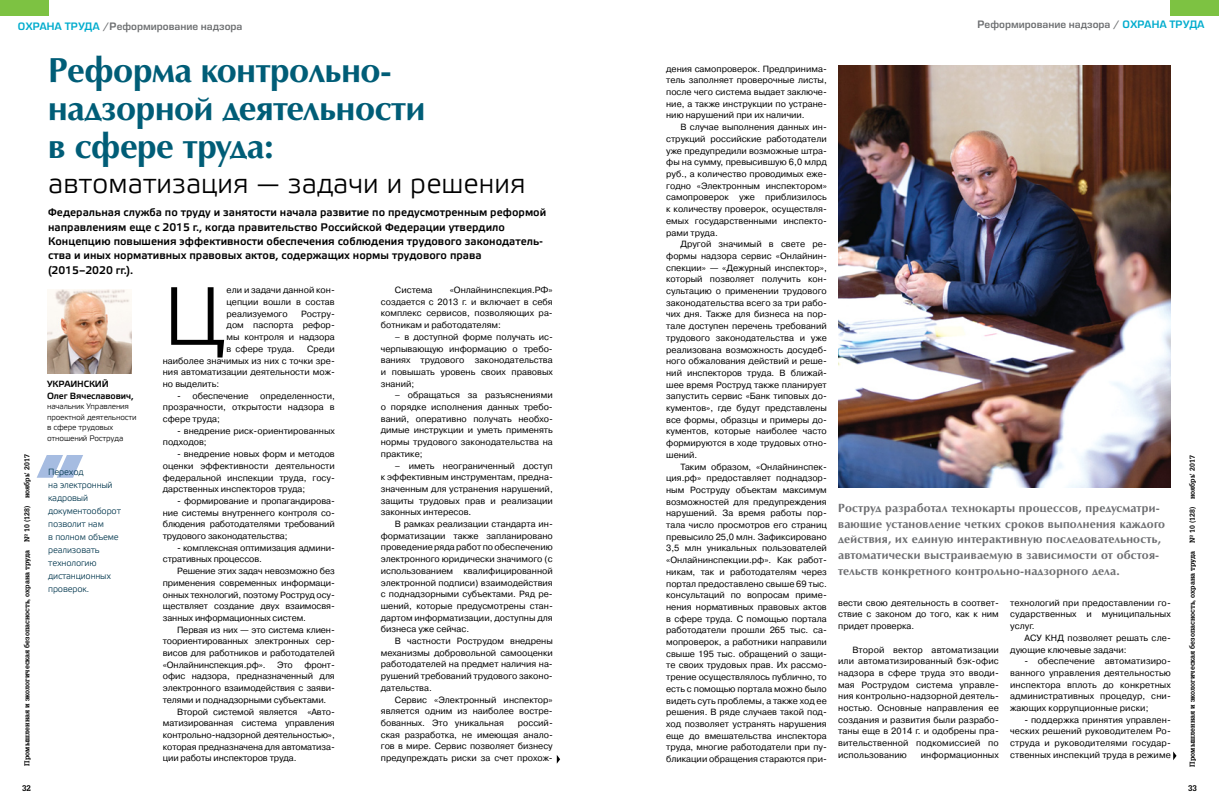
<style>
.page{position:relative;width:1219px;height:808px;background:#fff}
.page>*{position:absolute;margin:0;border:0;box-sizing:border-box;transform-origin:0 0}
.t1{font:82.6px "Elektra Light Pro";color:#000}
.t2{font:700 35px/38px "AG Opus";letter-spacing:-.01em;color:#005d77}
.t3{font:28px "Elektra Light Pro";color:#000}
.t4{font:700 12px/15.6px "AG Opus";letter-spacing:.02em;color:#6f7073}
.t5{font:700 11px/14.3px "Elektra Light Pro";color:#000}
.t6{font:10px "Europe Demi";color:#6d6f71}
.t7{font:9px/11.7px "Pragmatica C";color:#000;text-align:justify}
.t8{font:9px/13px "Elektra Light Pro";letter-spacing:-.02em;color:#00364d}
.t9{font:700 9px/11.7px "Elektra Light Pro";letter-spacing:-.01em;color:#000}
.t10{font:8px/10.4px "Elektra Light Pro";letter-spacing:-.02em;color:#000}
.t11{font:700 8px "AG Gloria";color:#000}
.t12{font:700 7px "AG Gloria";color:#000}
.s1{color:#00accd}
</style>
<div class="page">
<img style="left:47px;top:289px;width:84px;height:85px">
<img style="left:838px;top:66px;width:332px;height:422px">
<svg style="left:37px;top:455px;width:46px;height:23px"></svg>
<div style="left:0;top:0;width:48px;height:15px;background:#7dc242"></div>
<div style="left:1171px;top:0;width:48px;height:15px;background:#7dc242"></div>
<svg style="left:557px;top:755px;width:3px;height:9px"></svg>
<svg style="left:1173px;top:751px;width:3px;height:9px"></svg>
<p class="t6" style="left:18px;top:20px;width:226px"><span class="s1">охраНа труда</span> /реформирование надзора</p>
<p class="t6" style="left:977px;top:18px;width:229px">реформирование надзора / <span class="s1">охраНа труда</span></p>
<p class="t12" style="left:23px;top:766px;width:313px;rotate:-90deg">Промышленная и экологическая безопасность, охрана труда № 10 (128) ноябрь' 2017</p>
<p class="t11" style="left:22px;top:784px;width:10px">32</p>
<h2 class="t2" style="left:48px;top:52px;width:379px">Реформа контрольно&shy;надзорной деятельности в сфере труда:</h2>
<h3 class="t3" style="left:48px;top:169px;width:479px">автоматизация — задачи и решения</h3>
<p class="t5" style="left:48px;top:206px;width:500px">Федеральная служба по труду и занятости начала развитие по предусмотренным реформой направлениям еще с 2015 г., когда правительство Российской Федерации утвердило Концепцию повышения эффективности обеспечения соблюдения трудового законодатель&shy;ства и иных нормативных правовых актов, содержащих нормы трудового права (2015–2020 гг.).</p>
<p class="t9" style="left:47px;top:379px;width:88px">УКРАИНСКИЙ<br>Олег Вячеславович,</p>
<p class="t10" style="left:47px;top:402px;width:91px">начальник Управления проектной деятельности в сфере трудовых отношений Роструда</p>
<p class="t8" style="left:48px;top:465px;width:74px">Переход<br>на электронный кадровый документооборот позволит нам<br>в полном объеме реализовать технологию дистанционных проверок.</p>
<h1 class="t1" style="left:163px;top:272px;width:63px">Ц</h1>
<p class="t7" style="left:227px;top:284px;width:110px">ели и задачи данной кон&shy;цепции вошли в состав реализуемого</p>
<p class="t7" style="left:227px;top:308px;width:110px;text-indent:74px">Ростру&shy;дом паспорта рефор&shy;мы контроля и надзора в сфере труда.</p>
<p class="t7" style="left:163px;top:343px;width:173px;text-indent:144px">Среди наиболее значимых из них с точки зре&shy;ния автоматизации деятельности мож&shy;но выделить:</p>
<p class="t7" style="left:177px;top:390px;width:73px">- обеспечение</p>
<p class="t7" style="left:163px;top:390px;width:173px;text-indent:97px">определенности, прозрачности, открытости надзора в сфере труда;</p>
<p class="t7" style="left:163px;top:425px;width:173px;text-indent:14px">- внедрение риск-ориентированных подходов;</p>
<p class="t7" style="left:163px;top:448px;width:173px;text-indent:14px">- внедрение новых форм и методов оценки эффективности деятельности федеральной инспекции труда, госу&shy;дарственных инспекторов труда;</p>
<p class="t7" style="left:163px;top:495px;width:173px;text-indent:14px">- формирование и пропагандирова&shy;ние системы внутреннего контроля со&shy;блюдения работодателями требований трудового законодательства;</p>
<p class="t7" style="left:163px;top:542px;width:173px;text-indent:14px">- комплексная оптимизация админи&shy;стративных процессов.</p>
<p class="t7" style="left:163px;top:565px;width:173px;text-indent:14px">Решение этих задач невозможно без применения современных информаци&shy;онных технологий, поэтому Роструд осу&shy;ществляет создание двух взаимосвя&shy;занных информационных систем.</p>
<p class="t7" style="left:163px;top:624px;width:173px;text-indent:14px">Первая из них — это система клиен&shy;тоориентированных электронных сер&shy;висов для работников и работодателей «Онлайнинспекция.рф».</p>
<p class="t7" style="left:277px;top:659px;width:17px">Это</p>
<p class="t7" style="left:304px;top:659px;width:32px">фронт-</p>
<p class="t7" style="left:163px;top:670px;width:173px">офис надзора, предназначенный для</p>
<p class="t7" style="left:163px;top:682px;width:173px">электронного взаимодействия с заяви-</p>
<p class="t7" style="left:163px;top:694px;width:165px">телями и поднадзорными субъектами.</p>
<p class="t7" style="left:177px;top:706px;width:159px">Второй системой является «Авто-</p>
<p class="t7" style="left:163px;top:717px;width:173px">матизированная система управления</p>
<p class="t7" style="left:163px;top:729px;width:173px">контрольно-надзорной деятельностью»,</p>
<p class="t7" style="left:163px;top:741px;width:173px">которая предназначена для автоматиза-</p>
<p class="t7" style="left:163px;top:752px;width:135px">ции работы инспекторов труда.</p>
<p class="t7" style="left:381px;top:284px;width:173px;text-indent:69px">«Онлайнинспекция.РФ» создается с 2013 г. и включает в себя комплекс сервисов, позволяющих ра&shy;ботникам и работодателям:</p>
<p class="t7" style="left:381px;top:331px;width:173px;text-indent:14px">– в доступной форме получать ис&shy;черпывающую информацию о требо&shy;ваниях трудового законодательства и повышать уровень своих правовых знаний;</p>
<p class="t7" style="left:381px;top:389px;width:173px;text-indent:14px">– обращаться за разъяснениями о порядке исполнения данных требо&shy;ваний, оперативно получать необхо&shy;димые инструкции и уметь применять нормы трудового законодательства на практике;</p>
<p class="t7" style="left:381px;top:460px;width:173px;text-indent:14px">– иметь неограниченный доступ к эффективным инструментам, предна&shy;значенным для устранения нарушений, защиты трудовых прав и реализации законных интересов.</p>
<p class="t7" style="left:381px;top:518px;width:173px;text-indent:14px">В рамках реализации стандарта ин&shy;форматизации также запланировано проведение ряда работ по обеспечению электронного юридически значимого (с использованием квалифицированной электронной подписи) взаимодействия с поднадзорными субъектами. Ряд ре&shy;шений, которые предусмотрены стан&shy;дартом информатизации, доступны для бизнеса уже сейчас.</p>
<p class="t7" style="left:381px;top:635px;width:173px;text-indent:14px">В частности Рострудом внедрены механизмы добровольной самооценки работодателей на предмет наличия на&shy;рушений требований трудового законо&shy;дательства.</p>
<p class="t7" style="left:381px;top:694px;width:173px;text-indent:14px">Сервис «Электронный инспектор» является одним из наиболее востре&shy;бованных. Это уникальная</p>
<p class="t7" style="left:395px;top:284px;width:39px">Система</p>
<p class="t7" style="left:381px;top:717px;width:173px;text-indent:137px">россий&shy;ская разработка, не имеющая анало&shy;гов в мире. Сервис позволяет бизнесу предупреждать риски за счет прохож-</p>
<p class="t7" style="left:666px;top:63px;width:162px">дения самопроверок. Предпринима&shy;тель заполняет проверочные листы, после чего система выдает заключе&shy;ние, а также инструкции по устране&shy;нию нарушений при их наличии.</p>
<p class="t7" style="left:666px;top:121px;width:162px;text-indent:14px">В случае выполнения данных ин&shy;струкций российские работодатели уже предупредили возможные штра&shy;фы на сумму, превысившую 6,0 млрд руб., а количество проводимых еже&shy;годно «Электронным инспектором» самопроверок уже приблизилось к количеству проверок, осуществля&shy;емых государственными инспекто&shy;рами труда.</p>
<p class="t7" style="left:666px;top:238px;width:162px;text-indent:14px">Другой значимый в свете ре&shy;формы надзора сервис «Онлайнин&shy;спекции» — «Дежурный инспектор», который позволяет получить кон&shy;сультацию о применении трудового законодательства всего за три рабо&shy;чих дня. Также для бизнеса на пор&shy;тале доступен перечень требований трудового законодательства и уже реализована возможность досудеб&shy;ного обжалования действий и реше&shy;ний инспекторов труда. В ближай&shy;шее время Роструд также планирует запустить сервис «Банк типовых до&shy;кументов», где будут представлены все формы, образцы и примеры до&shy;кументов, которые наиболее часто формируются в ходе трудовых отно&shy;шений.</p>
<p class="t7" style="left:666px;top:461px;width:162px;text-indent:14px">Таким образом, «Онлайнинспек&shy;ция.рф» предоставляет поднадзор&shy;ным Роструду объектам максимум возможностей для предупреждения нарушений. За время работы пор&shy;тала число просмотров его страниц превысило 25,0 млн. Зафиксировано 3,5 млн уникальных пользователей «Онлайнинспекции.рф». Как работ&shy;никам, так и работодателям через портал предоставлено свыше 69 тыс. консультаций по вопросам приме&shy;нения нормативных правовых актов в сфере труда. С помощью портала работодатели прошли 265 тыс. са&shy;мопроверок, а работники направили свыше 195 тыс. обращений о защи&shy;те своих трудовых прав. Их рассмо&shy;трение осуществлялось публично, то есть с помощью портала можно было видеть суть проблемы, а также ход ее решения. В ряде случаев такой под&shy;ход позволяет устранять нарушения еще до вмешательства инспектора труда, многие работодатели при пу&shy;бликации обращения стараются при-</p>
<p class="t4" style="left:838px;top:500px;width:328px">Роструд разработал технокарты процессов, предусматри&shy;вающие установление четких сроков выполнения каждого действия, их единую интерактивную последовательность, автоматически выстраиваемую в зависимости от обстоя&shy;тельств конкретного контрольно-надзорного дела.</p>
<p class="t7" style="left:838px;top:597px;width:162px">вести свою деятельность в соответ&shy;ствие с законом до того, как к ним придет проверка.</p>
<p class="t7" style="left:838px;top:644px;width:162px;text-indent:14px">Второй вектор автоматизации или автоматизированный бэк-офис надзора в сфере труда это вводи&shy;мая Рострудом система управле&shy;ния контрольно-надзорной деятель&shy;ностью. Основные направления ее создания и развития были разрабо&shy;таны еще в 2014 г. и одобрены пра&shy;вительственной подкомиссией по использованию</p>
<p class="t7" style="left:921px;top:749px;width:80px">информационных</p>
<p class="t7" style="left:1010px;top:597px;width:162px">технологий при предоставлении го&shy;сударственных и муниципальных услуг.</p>
<p class="t7" style="left:1010px;top:632px;width:162px;text-indent:14px">АСУ КНД позволяет решать сле&shy;дующие ключевые задачи:</p>
<p class="t7" style="left:1010px;top:655px;width:162px;text-indent:14px">- обеспечение автоматизиро&shy;ванного управления деятельностью инспектора вплоть до конкретных административных процедур, сни&shy;жающих коррупционные риски;</p>
<p class="t7" style="left:1010px;top:714px;width:162px;text-indent:14px">- поддержка принятия управлен&shy;ческих решений руководителем Ро&shy;струда и руководителями государ&shy;ственных инспекций труда в режиме</p>
<p class="t12" style="left:1188px;top:767px;width:313px;rotate:-90deg">Промышленная и экологическая безопасность, охрана труда № 10 (128) ноябрь' 2017</p>
<p class="t11" style="left:1188px;top:783px;width:10px">33</p>
</div>
